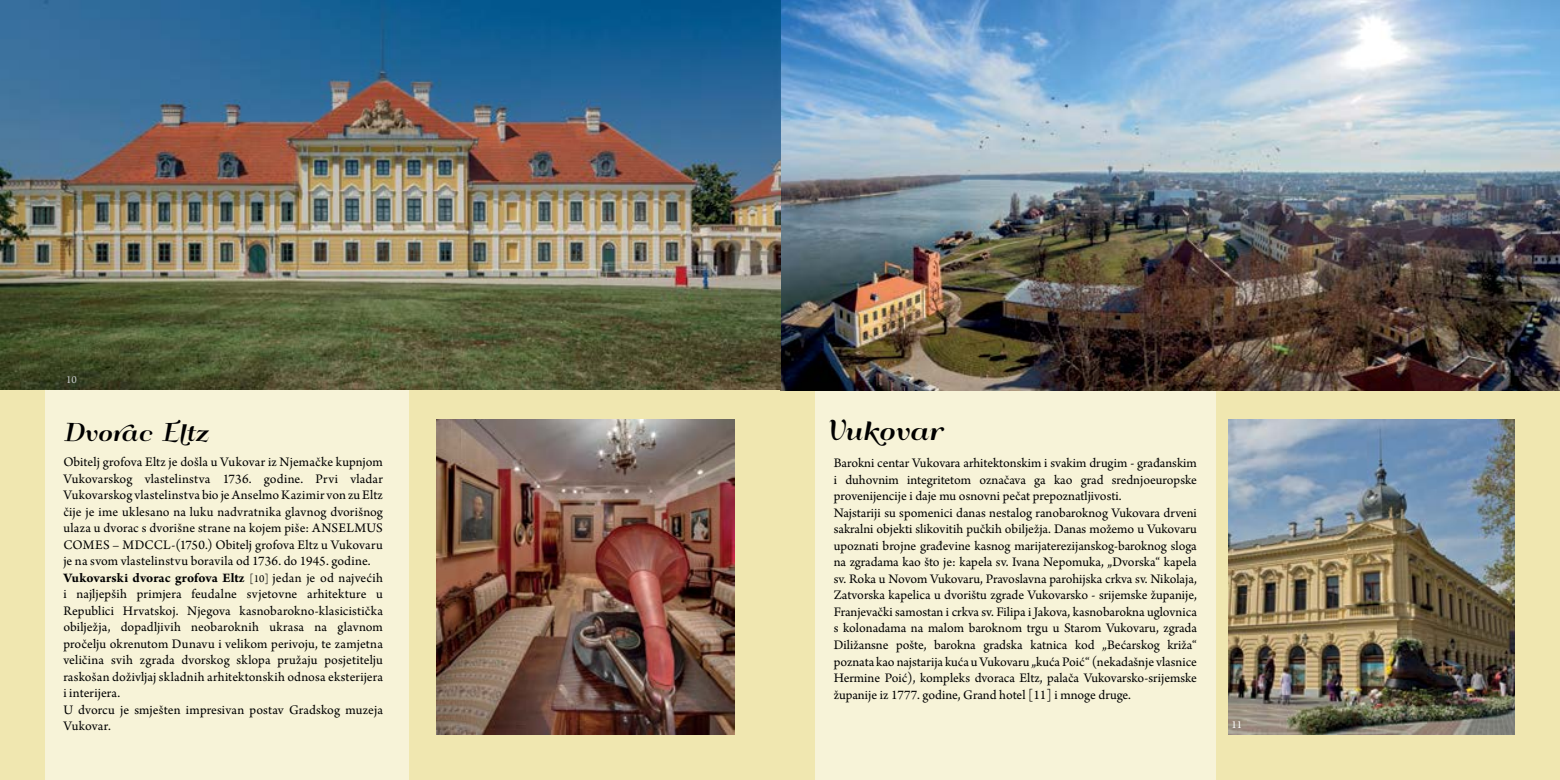
<style>
.page{position:relative;width:1560px;height:780px;background:#fff}
.page>*{position:absolute;margin:0;border:0;box-sizing:border-box;transform-origin:0 0}
.t1{font:25px "Qumpellka No 12";color:#000}
.t2{font:22.5px "Qumpellka No 12";color:#000}
.t3{font:13.75px/16.5px "Arno Pro";color:#000}
.t4{font:11.25px "Arno Pro";color:#c7c8ca}
.t5{font:11.25px "Arno Pro";color:#fff}
.s1{font-weight:700}
.s2{font-size:11.25px}
</style>
<div class="page">
<div style="left:0;top:0;width:1559px;height:780px;background:#f0e7b0"></div>
<div style="left:815px;top:218px;width:400px;height:562px;background:#f7f3d8"></div>
<div style="left:45px;top:308px;width:363px;height:472px;background:#f7f3d8"></div>
<img style="left:1228px;top:419px;width:286px;height:316px">
<img style="left:0;top:0;width:1559px;height:390px">
<img style="left:436px;top:420px;width:299px;height:315px">
<p class="t4" style="left:66px;top:373px;width:12px">10</p>
<h2 class="t2" style="left:62px;top:415px;width:146px">Dvorac Eltz</h2>
<h1 class="t1" style="left:825px;top:411px;width:115px">Vukovar</h1>
<p class="t3" style="left:833px;top:455px;width:364px">Barokni centar Vukovara arhitektonskim i svakim drugim - građanskim i duhovnim integritetom označava ga kao grad srednjoeuropske provenijencije i daje mu osnovni pečat prepoznatljivosti.<br>Najstariji su spomenici danas nestalog ranobaroknog Vukovara drveni sakralni objekti slikovitih pučkih obilježja. Danas možemo u Vukovaru upoznati brojne građevine kasnog marijaterezijanskog-baroknog sloga na zgradama kao što je: kapela sv. Ivana Nepomuka, „Dvorska“ kapela sv. Roka u Novom Vukovaru, Pravoslavna parohijska crkva sv. Nikolaja, Zatvorska kapelica u dvorištu zgrade Vukovarsko - srijemske županije, Franjevački samostan i crkva sv. Filipa i Jakova, kasnobarokna uglovnica s kolonadama na malom baroknom trgu u Starom Vukovaru, zgrada Diližansne pošte, barokna gradska katnica kod „Bećarskog križa“ poznata kao najstarija kuća u Vukovaru „kuća Poić“ (nekadašnje vlasnice Hermine Poić), kompleks dvoraca Eltz, palača Vukovarsko-srijemske županije iz 1777. godine, Grand hotel [11] i mnoge druge.</p>
<p class="t3" style="left:63px;top:454px;width:321px">Obitelj grofova Eltz je došla u Vukovar iz Njemačke kupnjom Vukovarskog vlastelinstva 1736. godine. Prvi vladar Vukovarskog vlastelinstva bio je Anselmo Kazimir von zu Eltz čije je ime uklesano na luku nadvratnika glavnog dvorišnog ulaza u dvorac s dvorišne strane na kojem piše: ANSELMUS COMES – MDCCL-(1750.) Obitelj grofova Eltz u Vukovaru je na svom vlastelinstvu boravila od 1736. do 1945. godine.<br><span class="s1">Vukovarski dvorac grofova Eltz</span> <span class="s2">[10]</span> jedan je od najvećih i najljepših primjera feudalne svjetovne arhitekture u Republici Hrvatskoj. Njegova kasnobarokno-klasicistička obilježja, dopadljivih neobaroknih ukrasa na glavnom pročelju okrenutom Dunavu i velikom perivoju, te zamjetna veličina svih zgrada dvorskog sklopa pružaju posjetitelju raskošan doživljaj skladnih arhitektonskih odnosa eksterijera i interijera.<br>U dvorcu je smješten impresivan postav Gradskog muzeja Vukovar.</p>
<p class="t5" style="left:1231px;top:718px;width:12px">11</p>
</div>
